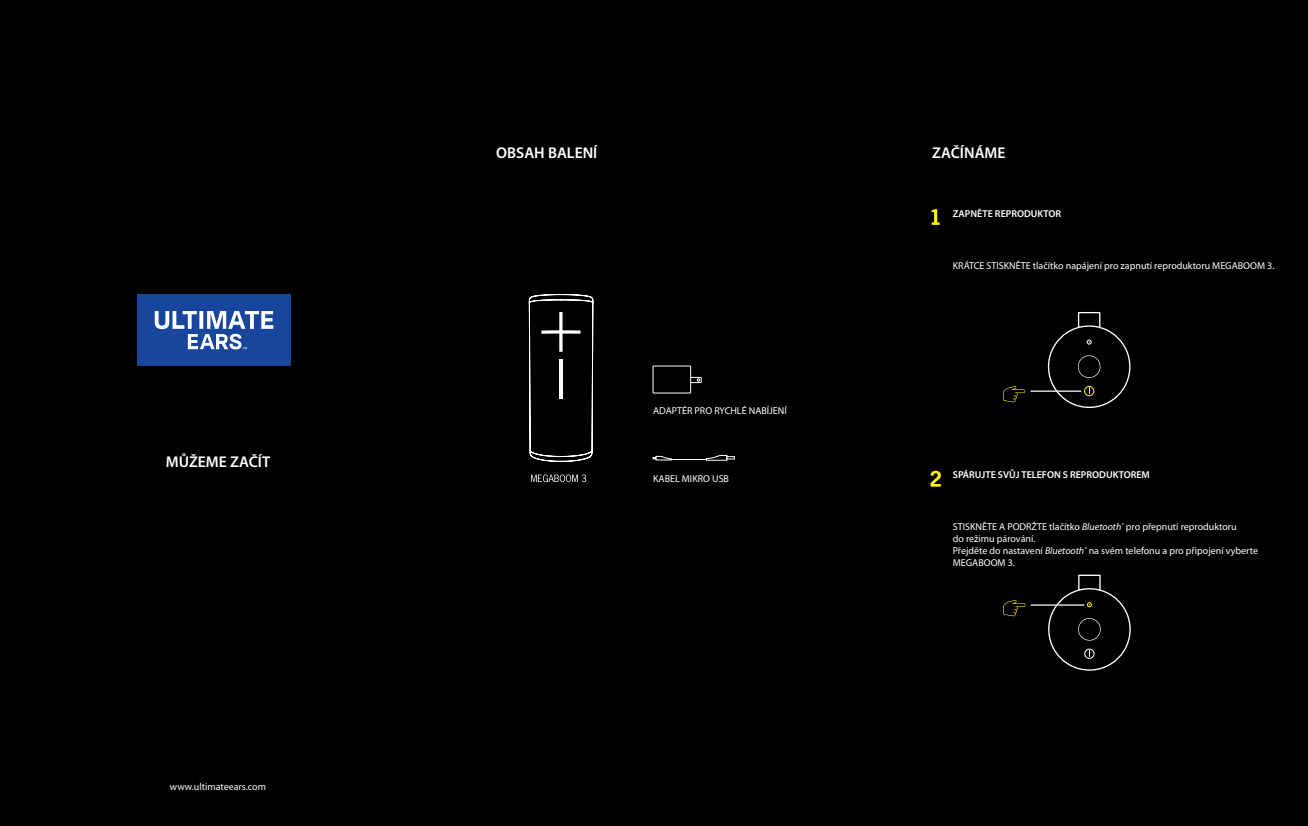
<style>
.page{position:relative;width:1308px;height:826px;background:#fff}
.page>*{position:absolute;margin:0;border:0;box-sizing:border-box;transform-origin:0 0}
.t1{font:600 15.62px "Myriad Pro";color:#fff}
.t2{font:10px/12px "Myriad Pro";color:#fff}
.t3{font:600 10px "Myriad Pro";color:#fff}
.t4{font:italic 5.88px "Myriad Pro";color:#fff}
.s1{font-style:italic}
</style>
<div class="page">
<div style="left:0;top:0;width:1307px;height:826px;background:#000001"></div>
<div style="left:138px;top:294px;width:153px;height:71px;background:#18469d"></div>
<svg style="left:155px;top:311px;width:118px;height:38px"></svg>
<svg style="left:531px;top:474px;width:55px;height:8px"></svg>
<svg style="left:705px;top:455px;width:30px;height:6px"></svg>
<hr style="left:670px;top:459px;width:36px;height:1px;background:#fff">
<svg style="left:652px;top:456px;width:20px;height:4px"></svg>
<svg style="left:529px;top:294px;width:65px;height:168px"></svg>
<hr style="left:559px;top:359px;width:3px;height:39px;background:#fff">
<div style="left:688px;top:377px;width:13px;height:6px;border:1px solid #fff"></div>
<div style="left:653px;top:366px;width:37px;height:27px;background:#000"></div>
<div style="left:652px;top:366px;width:39px;height:27px;border:1px solid #fff"></div>
<svg style="left:931px;top:209px;width:8px;height:16px"></svg>
<svg style="left:930px;top:470px;width:11px;height:16px"></svg>
<svg style="left:1003px;top:386px;width:22px;height:16px"></svg>
<div style="left:1078px;top:312px;width:22px;height:16px;border:1px solid #fff"></div>
<div style="left:1048px;top:326px;width:81px;height:81px;background:#000001;border-radius:50%"></div>
<div style="left:1047px;top:325px;width:83px;height:83px;border:1px solid #fff;border-radius:50%"></div>
<div style="left:1084px;top:386px;width:10px;height:10px;border:1px solid #fff101;border-radius:50%"></div>
<svg style="left:1087px;top:340px;width:4px;height:4px"></svg>
<svg style="left:1078px;top:355px;width:22px;height:23px"></svg>
<hr style="left:1030px;top:390px;width:51px;height:2px;background:#fff">
<div style="left:1078px;top:574px;width:22px;height:17px;border:1px solid #fff"></div>
<div style="left:1048px;top:588px;width:82px;height:82px;background:#000001;border-radius:50%"></div>
<div style="left:1048px;top:588px;width:82px;height:82px;border:1px solid #fff;border-radius:50%"></div>
<div style="left:1084px;top:649px;width:10px;height:9px;border:1px solid #fff;border-radius:50%"></div>
<svg style="left:1087px;top:602px;width:4px;height:5px"></svg>
<svg style="left:1078px;top:618px;width:22px;height:22px"></svg>
<svg style="left:1003px;top:600px;width:22px;height:16px"></svg>
<hr style="left:1030px;top:604px;width:54px;height:1px;background:#fff">
<p class="t1" style="left:166px;top:452px;width:106px">MŮŽEME ZAČÍT</p>
<p class="t2" style="left:170px;top:780px;width:98px">www.ultimateears.com</p>
<p class="t1" style="left:496px;top:143px;width:103px">OBSAH BALENÍ</p>
<p class="t2" style="left:653px;top:405px;width:135px">ADAPTÉR PRO RYCHLÉ NABÍJENÍ</p>
<p class="t2" style="left:653px;top:472px;width:77px">KABEL MIKRO USB</p>
<p class="t1" style="left:932px;top:143px;width:75px">ZAČÍNÁME</p>
<p class="t3" style="left:952px;top:207px;width:110px">ZAPNĚTE REPRODUKTOR</p>
<p class="t2" style="left:952px;top:259px;width:323px">KRÁTCE STISKNĚTE tlačítko napájení pro zapnutí reproduktoru MEGABOOM 3.</p>
<p class="t3" style="left:952px;top:468px;width:198px">SPÁRUJTE SVŮJ TELEFON S REPRODUKTOREM</p>
<p class="t2" style="left:952px;top:521px;width:285px">STISKNĚTE A PODRŽTE tlačítko <span class="s1">Bluetooth</span> pro přepnutí reproduktoru do režimu párování.</p>
<p class="t4" style="left:1084px;top:545px;width:4px">R</p>
<p class="t2" style="left:952px;top:545px;width:307px">Přejděte do nastavení <span class="s1">Bluetooth</span> na svém telefonu a pro připojení vyberte<br>MEGABOOM 3.</p>
<p class="t4" style="left:1121px;top:521px;width:4px">R</p>
</div>
